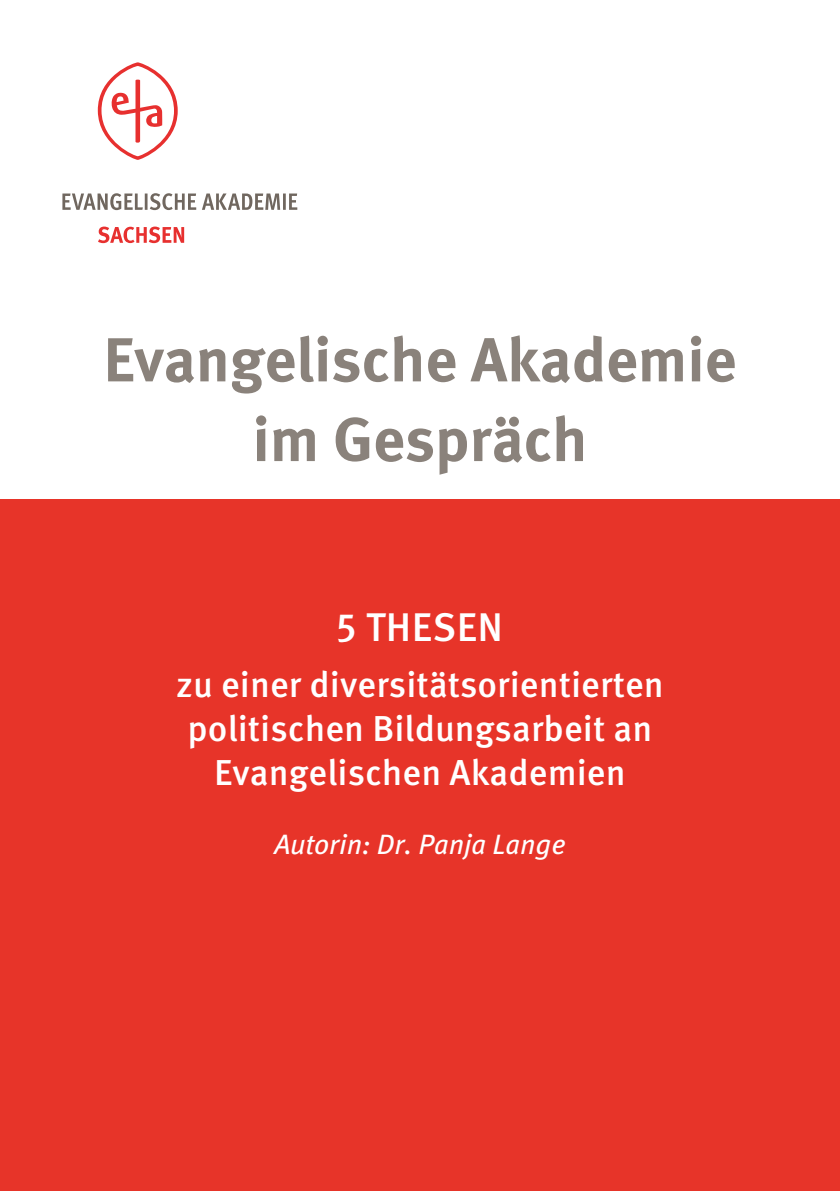
<style>
.page{position:relative;width:840px;height:1191px;background:#fff}
.page>*{position:absolute;margin:0;border:0;box-sizing:border-box;transform-origin:0 0}
.t1{font:700 62px/79.6px "Meta OT";letter-spacing:-.005em;color:#8a827b;text-align:center}
.t2{font:500 40px "Meta OT";letter-spacing:.01em;color:#fff}
.t3{font:500 36px/44px "Meta OT";color:#fff;text-align:center}
.t4{font:italic 28px "Meta OT";letter-spacing:-.005em;color:#fff}
</style>
<div class="page">
<div style="left:0;top:499px;width:839px;height:692px;background:#e73429"></div>
<svg style="left:62px;top:193px;width:235px;height:17px"></svg>
<svg style="left:97px;top:62px;width:81px;height:98px"></svg>
<svg style="left:98px;top:226px;width:86px;height:17px"></svg>
<h1 class="t1" style="left:103px;top:321px;width:634px">Evangelische Akademie im Gespräch</h1>
<p class="t2" style="left:336px;top:602px;width:168px">5 THESEN</p>
<p class="t3" style="left:176px;top:662px;width:489px">zu einer diversitätsorientierten politischen Bildungsarbeit an<br>Evangelischen Akademien</p>
<p class="t4" style="left:274px;top:827px;width:293px">Autorin: Dr. Panja Lange</p>
</div>
